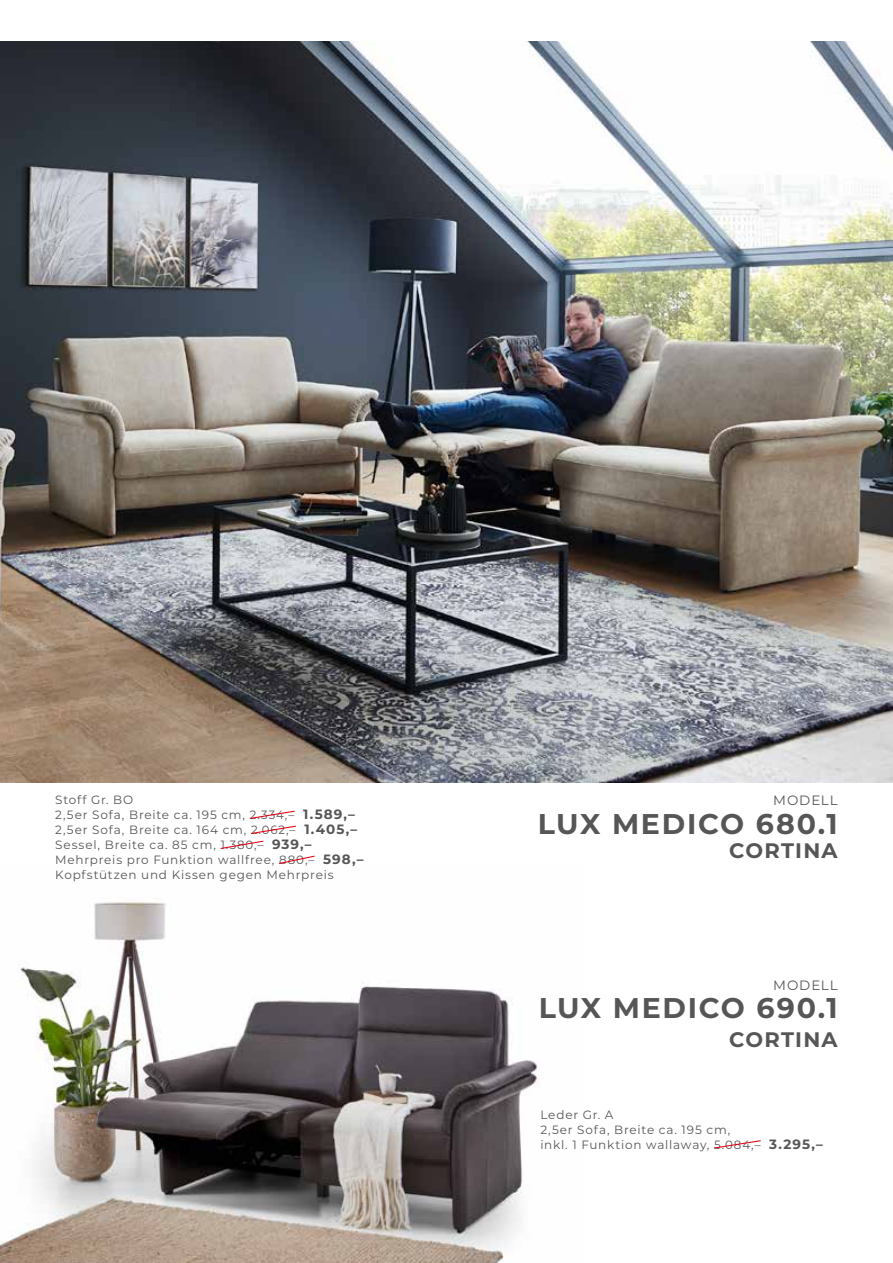
<style>
.page{position:relative;width:893px;height:1263px;background:#fff}
.page>*{position:absolute;margin:0;border:0;box-sizing:border-box;transform-origin:0 0}
.t1{font:700 28.5px "Montserrat";letter-spacing:.06em;color:#565656}
.t2{font:700 21px "Montserrat";letter-spacing:.06em;color:#565656}
.t3{font:700 13.5px "Montserrat";letter-spacing:.08em;color:#565656}
.t4{font:13.5px "Montserrat";letter-spacing:.065em;color:#565656}
.t5{font:12px/15px "Montserrat";letter-spacing:.065em;color:#565656}
</style>
<div class="page">
<img style="left:0;top:898px;width:540px;height:365px">
<img style="left:0;top:42px;width:893px;height:741px">
<svg style="left:220px;top:810px;width:95px;height:54px"></svg>
<svg style="left:714px;top:1140px;width:47px;height:9px"></svg>
<p class="t5" style="left:55px;top:792px;width:241px">Stoff Gr. BO<br>2,5er Sofa, Breite ca. 195 cm, 2.334,–</p>
<p class="t3" style="left:303px;top:804px;width:53px">1.589,–</p>
<p class="t5" style="left:55px;top:822px;width:242px">2,5er Sofa, Breite ca. 164 cm, 2.062,–</p>
<p class="t3" style="left:304px;top:819px;width:54px">1.405,–</p>
<p class="t5" style="left:55px;top:837px;width:210px">Sessel, Breite ca. 85 cm, 1.380,–</p>
<p class="t3" style="left:272px;top:834px;width:41px">939,–</p>
<p class="t5" style="left:55px;top:852px;width:261px">Mehrpreis pro Funktion wallfree, 880,–</p>
<p class="t3" style="left:323px;top:849px;width:42px">598,–</p>
<p class="t5" style="left:55px;top:867px;width:280px">Kopfstützen und Kissen gegen Mehrpreis</p>
<p class="t4" style="left:773px;top:791px;width:66px">MODELL</p>
<p class="t1" style="left:538px;top:803px;width:301px">LUX MEDICO 680.1</p>
<p class="t2" style="left:729px;top:835px;width:110px">CORTINA</p>
<p class="t4" style="left:773px;top:976px;width:66px">MODELL</p>
<p class="t1" style="left:539px;top:987px;width:300px">LUX MEDICO 690.1</p>
<p class="t2" style="left:729px;top:1024px;width:110px">CORTINA</p>
<p class="t5" style="left:540px;top:1106px;width:191px">Leder Gr. A<br>2,5er Sofa, Breite ca. 195 cm,</p>
<p class="t5" style="left:540px;top:1136px;width:222px">inkl. 1 Funktion wallaway, 5.084,–</p>
<p class="t3" style="left:769px;top:1134px;width:55px">3.295,–</p>
</div>
